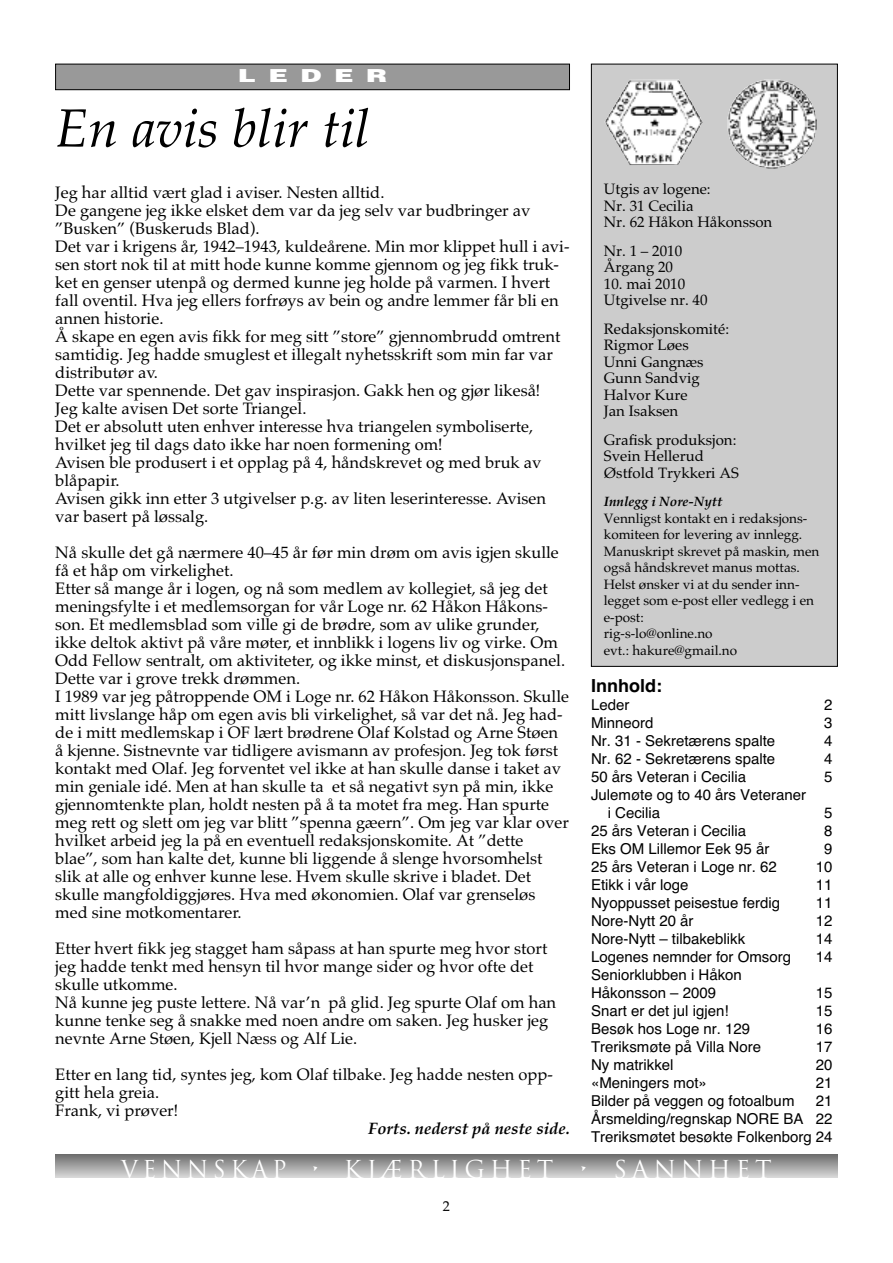
<style>
.page{position:relative;width:893px;height:1263px;background:#fff}
.page>*{position:absolute;margin:0;border:0;box-sizing:border-box;transform-origin:0 0}
.t1{font:italic 54px "Palatino";color:#000}
.t2{font:24px "Trajan";letter-spacing:.195em;color:#fff;scale:.95 1}
.t3{font:700 18px "Helvetica";color:#000}
.t4{font:900 18px "Helvetica";letter-spacing:.465em;color:#fff;scale:1.5 1}
.t5{font:16.5px/18px "Palatino";color:#000}
.t6{font:italic 700 16.5px "Palatino";color:#000}
.t7{font:15px/18px "Helvetica";color:#000}
.t8{font:15px/16.5px "Palatino";color:#000}
.t9{font:14.25px "Palatino";color:#000}
.t10{font:13.5px/16.5px "Palatino";color:#000}
.t11{font:italic 700 13.5px "Palatino";color:#000}
</style>
<div class="page">
<div style="left:591px;top:64px;width:246px;height:602px;background:#ccc"></div>
<div style="left:591px;top:64px;width:247px;height:603px;border:1px solid #000"></div>
<img style="left:727px;top:79px;width:90px;height:90px;border-radius:50%">
<img style="left:605px;top:79px;width:98px;height:86px">
<div style="left:56px;top:64px;width:513px;height:26px;background:#999"></div>
<div style="left:55px;top:64px;width:515px;height:26px;border:1px solid #000"></div>
<div style="left:55px;top:1154px;width:783px;height:24px;background:linear-gradient(to bottom,#6c6c6c,#d5d5d5)"></div>
<p class="t4" style="left:238px;top:65px;width:101px">LEDER</p>
<h1 class="t1" style="left:55px;top:96px;width:316px">En avis blir til</h1>
<p class="t5" style="left:55px;top:183px;width:516px">Jeg har alltid vært glad i aviser. Nesten alltid.<br>De gangene jeg ikke elsket dem var da jeg selv var budbringer av ”Busken” (Buskeruds Blad).<br>Det var i krigens år, 1942–1943, kuldeårene. Min mor klippet hull i avi&shy;sen stort nok til at mitt hode kunne komme gjennom og jeg fikk truk&shy;ket en genser utenpå og dermed kunne jeg holde på varmen. I hvert fall oventil. Hva jeg ellers forfrøys av bein og andre lemmer får bli en annen historie.<br>Å skape en egen avis fikk for meg sitt ”store” gjennombrudd omtrent samtidig. Jeg hadde smuglest et illegalt nyhetsskrift som min far var distributør av.<br>Dette var spennende. Det gav inspirasjon. Gakk hen og gjør likeså!<br>Jeg kalte avisen Det sorte Triangel.<br>Det er absolutt uten enhver interesse hva triangelen symboliserte, hvilket jeg til dags dato ikke har noen formening om!<br>Avisen ble produsert i et opplag på 4, håndskrevet og med bruk av blåpapir.<br>Avisen gikk inn etter 3 utgivelser p.g. av liten leserinteresse. Avisen var basert på løssalg.</p>
<p class="t5" style="left:55px;top:543px;width:515px">Nå skulle det gå nærmere 40–45 år før min drøm om avis igjen skulle få et håp om virkelighet.<br>Etter så mange år i logen, og nå som medlem av kollegiet, så jeg det meningsfylte i et medlemsorgan for vår Loge nr. 62 Håkon Håkons&shy;son. Et medlemsblad som ville gi de brødre, som av ulike grunder, ikke deltok aktivt på våre møter, et innblikk i logens liv og virke. Om Odd Fellow sentralt, om aktiviteter, og ikke minst, et diskusjonspanel.<br>Dette var i grove trekk drømmen.<br>I 1989 var jeg påtroppende OM i Loge nr. 62 Håkon Håkonsson. Skulle mitt livslange håp om egen avis bli virkelighet, så var det nå. Jeg had&shy;de i mitt medlemskap i OF lært brødrene Olaf Kolstad og Arne Støen å kjenne. Sistnevnte var tidligere avismann av profesjon. Jeg tok først kontakt med Olaf. Jeg forventet vel ikke at han skulle danse i taket av min geniale idé. Men at han skulle ta et så negativt syn på min, ikke gjennomtenkte plan, holdt nesten på å ta motet fra meg. Han spurte meg rett og slett om jeg var blitt ”spenna gæern”. Om jeg var klar over hvilket arbeid jeg la på en eventuell redaksjonskomite. At ”dette blae”, som han kalte det, kunne bli liggende å slenge hvorsomhelst slik at alle og enhver kunne lese. Hvem skulle skrive i bladet. Det skulle mangfoldiggjøres. Hva med økonomien. Olaf var grenseløs med sine motkomentarer.</p>
<p class="t5" style="left:55px;top:939px;width:502px">Etter hvert fikk jeg stagget ham såpass at han spurte meg hvor stort jeg hadde tenkt med hensyn til hvor mange sider og hvor ofte det skulle utkomme.<br>Nå kunne jeg puste lettere. Nå var’n på glid. Jeg spurte Olaf om han kunne tenke seg å snakke med noen andre om saken. Jeg husker jeg nevnte Arne Støen, Kjell Næss og Alf Lie.</p>
<p class="t5" style="left:55px;top:1065px;width:499px">Etter en lang tid, syntes jeg, kom Olaf tilbake. Jeg hadde nesten opp&shy;gitt hela greia.<br>Frank, vi prøver!</p>
<p class="t6" style="left:368px;top:1118px;width:203px">Forts. nederst på neste side.</p>
<h2 class="t2" style="left:121px;top:1155px;width:686px">VENNSKAP • KJÆRLIGHET • SANNHET</h2>
<p class="t8" style="left:604px;top:181px;width:170px">Utgis av logene:<br>Nr. 31 Cecilia<br>Nr. 62 Håkon Håkonsson</p>
<p class="t8" style="left:604px;top:242px;width:80px">Nr. 1 – 2010<br>Årgang 20</p>
<p class="t8" style="left:604px;top:275px;width:105px">10. mai 2010<br>Utgivelse nr. 40</p>
<p class="t8" style="left:604px;top:320px;width:127px">Redaksjonskomité:<br>Rigmor Løes<br>Unni Gangnæs<br>Gunn Sandvig<br>Halvor Kure<br>Jan Isaksen</p>
<p class="t8" style="left:604px;top:431px;width:137px">Grafisk produksjon:<br>Svein Hellerud<br>Østfold Trykkeri AS</p>
<p class="t11" style="left:604px;top:494px;width:120px">Innlegg i Nore-Nytt</p>
<p class="t10" style="left:604px;top:510px;width:217px">Vennligst kontakt en i redaksjons&shy;komiteen for levering av innlegg.<br>Manuskript skrevet på maskin, men også håndskrevet manus mottas.<br>Helst ønsker vi at du sender inn&shy;legget som e-post eller vedlegg i en e-post:<br>rig-s-lo@online.no<br>evt.: hakure@gmail.no</p>
<p class="t3" style="left:591px;top:675px;width:72px">Innhold:</p>
<p class="t7" style="left:591px;top:696px;width:40px">Leder</p>
<p class="t7" style="left:824px;top:696px;width:10px">2</p>
<p class="t7" style="left:591px;top:714px;width:64px">Minneord</p>
<p class="t7" style="left:824px;top:714px;width:10px">3</p>
<p class="t7" style="left:591px;top:732px;width:186px">Nr. 31 - Sekretærens spalte</p>
<p class="t7" style="left:824px;top:732px;width:10px">4</p>
<p class="t7" style="left:591px;top:750px;width:186px">Nr. 62 - Sekretærens spalte</p>
<p class="t7" style="left:824px;top:750px;width:10px">4</p>
<p class="t7" style="left:591px;top:768px;width:157px">50 års Veteran i Cecilia</p>
<p class="t7" style="left:824px;top:768px;width:10px">5</p>
<p class="t7" style="left:608px;top:786px;width:200px;text-indent:-17px">Julemøte og to 40 års Veteraner i Cecilia</p>
<p class="t7" style="left:824px;top:804px;width:10px">5</p>
<p class="t7" style="left:591px;top:822px;width:157px">25 års Veteran i Cecilia</p>
<p class="t7" style="left:824px;top:822px;width:10px">8</p>
<p class="t7" style="left:591px;top:840px;width:180px">Eks OM Lillemor Eek 95 år</p>
<p class="t7" style="left:824px;top:840px;width:10px">9</p>
<p class="t7" style="left:591px;top:858px;width:187px">25 års Veteran i Loge nr. 62</p>
<p class="t7" style="left:816px;top:858px;width:18px">10</p>
<p class="t7" style="left:591px;top:876px;width:99px">Etikk i vår loge</p>
<p class="t7" style="left:816px;top:876px;width:18px">11</p>
<p class="t7" style="left:591px;top:894px;width:191px">Nyoppusset peisestue ferdig</p>
<p class="t7" style="left:816px;top:894px;width:18px">11</p>
<p class="t7" style="left:591px;top:912px;width:104px">Nore-Nytt 20 år</p>
<p class="t7" style="left:816px;top:912px;width:18px">12</p>
<p class="t7" style="left:591px;top:930px;width:156px">Nore-Nytt – tilbakeblikk</p>
<p class="t7" style="left:816px;top:930px;width:18px">14</p>
<p class="t7" style="left:591px;top:948px;width:202px">Logenes nemnder for Omsorg</p>
<p class="t7" style="left:816px;top:948px;width:18px">14</p>
<p class="t7" style="left:591px;top:966px;width:152px">Seniorklubben i Håkon<br>Håkonsson – 2009</p>
<p class="t7" style="left:816px;top:984px;width:18px">15</p>
<p class="t7" style="left:591px;top:1002px;width:139px">Snart er det jul igjen!</p>
<p class="t7" style="left:816px;top:1002px;width:18px">15</p>
<p class="t7" style="left:591px;top:1020px;width:161px">Besøk hos Loge nr. 129</p>
<p class="t7" style="left:816px;top:1020px;width:18px">16</p>
<p class="t7" style="left:591px;top:1038px;width:171px">Treriksmøte på Villa Nore</p>
<p class="t7" style="left:816px;top:1038px;width:18px">17</p>
<p class="t7" style="left:591px;top:1056px;width:84px">Ny matrikkel</p>
<p class="t7" style="left:816px;top:1056px;width:18px">20</p>
<p class="t7" style="left:591px;top:1074px;width:117px">«Meningers mot»</p>
<p class="t7" style="left:816px;top:1074px;width:18px">21</p>
<p class="t7" style="left:591px;top:1092px;width:205px">Bilder på veggen og fotoalbum</p>
<p class="t7" style="left:591px;top:1092px;width:243px;text-align:justify;text-indent:225px">21<br>Årsmelding/regnskap NORE BA 22<br>Treriksmøtet besøkte Folkenborg 24</p>
<p class="t9" style="left:443px;top:1198px;width:9px">2</p>
</div>
